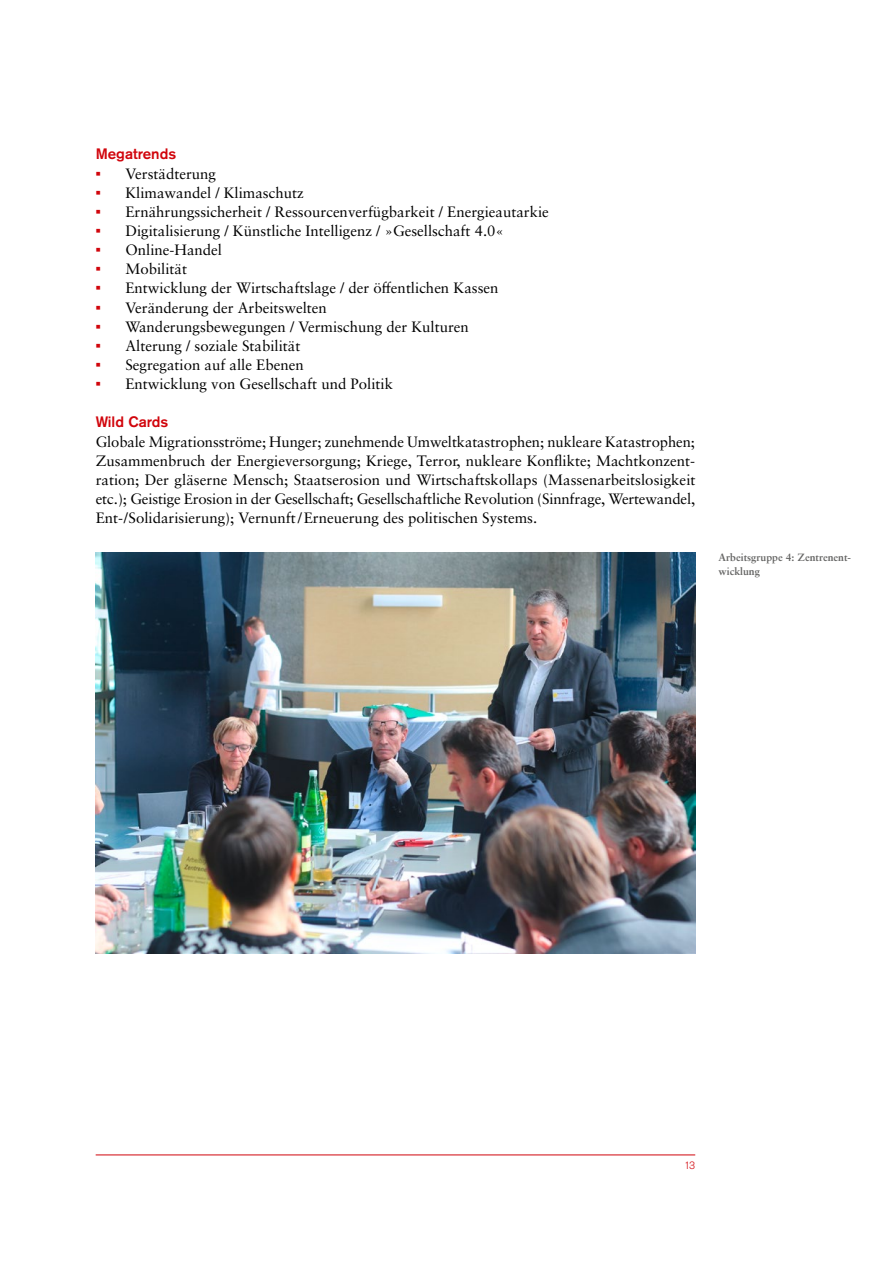
<style>
.page{position:relative;width:893px;height:1263px;background:#fff}
.page>*{position:absolute;margin:0;border:0;box-sizing:border-box;transform-origin:0 0}
.Lauftext{font:15px/19.2px "Sabon LT Pro";color:#000;text-align:justify}
.Überschrift_3{font:500 15px "Akzidenz Grotesk Pro";color:#d1050c}
.t1{font:700 10.5px/13.5px "Sabon LT Pro";color:#636362}
.t2{font:300 10.5px "Akzidenz Grotesk Pro";color:#d1050c}
.s1{font-family:"Akzidenz Grotesk Pro";font-weight:700;color:#d1050c}
</style>
<div class="page">
<hr style="left:96px;top:1154px;width:599px;height:1px;background:#d1050c">
<img style="left:96px;top:552px;width:599px;height:401px">
<h3 class="Überschrift_3" style="left:96px;top:144px;width:82px">Megatrends</h3>
<p class="Lauftext" style="left:96px;top:163px;width:122px"><span class="s1">•</span> Verstädterung</p>
<p class="Lauftext" style="left:96px;top:183px;width:210px"><span class="s1">•</span> Klimawandel / Klimaschutz</p>
<p class="Lauftext" style="left:96px;top:202px;width:455px"><span class="s1">•</span> Ernährungssicherheit / Ressourcenverfügbarkeit / Energieautarkie</p>
<p class="Lauftext" style="left:96px;top:221px;width:410px"><span class="s1">•</span> Digitalisierung / Künstliche Intelligenz / »Gesellschaft 4.0«</p>
<p class="Lauftext" style="left:96px;top:240px;width:128px"><span class="s1">•</span> Online-Handel</p>
<p class="Lauftext" style="left:96px;top:259px;width:93px"><span class="s1">•</span> Mobilität</p>
<p class="Lauftext" style="left:96px;top:278px;width:404px"><span class="s1">•</span> Entwicklung der Wirtschaftslage / der öffentlichen Kassen</p>
<p class="Lauftext" style="left:96px;top:297px;width:233px"><span class="s1">•</span> Veränderung der Arbeitswelten</p>
<p class="Lauftext" style="left:96px;top:316px;width:375px"><span class="s1">•</span> Wanderungsbewegungen / Vermischung der Kulturen</p>
<p class="Lauftext" style="left:96px;top:336px;width:206px"><span class="s1">•</span> Alterung / soziale Stabilität</p>
<p class="Lauftext" style="left:96px;top:355px;width:210px"><span class="s1">•</span> Segregation auf alle Ebenen</p>
<p class="Lauftext" style="left:96px;top:374px;width:299px"><span class="s1">•</span> Entwicklung von Gesellschaft und Politik</p>
<h3 class="Überschrift_3" style="left:96px;top:412px;width:74px">Wild Cards</h3>
<p class="Lauftext" style="left:96px;top:431px;width:601px">Globale Migrationsströme; Hunger; zunehmende Umweltkatastrophen; nukleare Katastrophen; Zusammenbruch der Energieversorgung; Kriege, Terror, nukleare Konflikte; Machtkonzent&shy;ration; Der gläserne Mensch; Staatserosion und Wirtschaftskollaps (Massenarbeitslosigkeit etc.); Geistige Erosion in der Gesellschaft; Gesellschaftliche Revolution (Sinnfrage, Wertewandel, Ent-/Solidarisierung); Vernunft/Erneuerung des politischen Systems.</p>
<p class="t1" style="left:719px;top:551px;width:134px">Arbeitsgruppe 4: Zentrenent&shy;wicklung</p>
<p class="t2" style="left:684px;top:1158px;width:13px">13</p>
</div>
